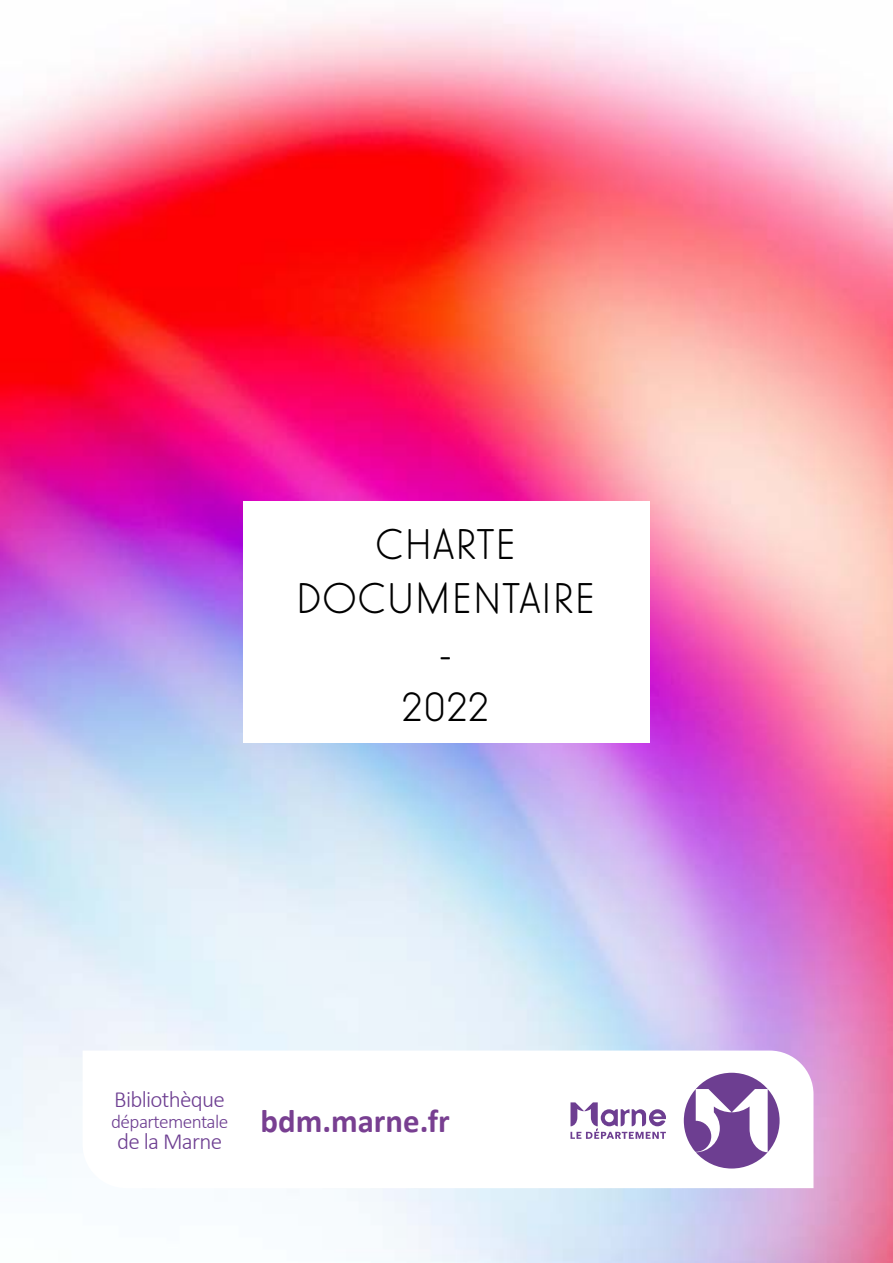
<style>
.page{position:relative;width:893px;height:1263px;background:#fff}
.page>*{position:absolute;margin:0;border:0;box-sizing:border-box;transform-origin:0 0}
.t1{font:45px/54px "Elegant Lux Mager";letter-spacing:.01em;color:#000;text-align:center}
.t2{font:700 32.85px "Calibri";color:#783f91}
.t3{font:300 23.1px "Calibri";letter-spacing:-.03em;color:#6d3e91}
.t4{font:300 19.35px "Calibri";letter-spacing:-.03em;color:#6d3e91}
</style>
<div class="page">
<img style="left:0;top:14px;width:893px;height:1249px">
<div style="left:243px;top:501px;width:407px;height:241px;background:#fff"></div>
<svg style="left:83px;top:1050px;width:730px;height:138px"></svg>
<svg style="left:684px;top:1073px;width:96px;height:95px"></svg>
<svg style="left:570px;top:1102px;width:96px;height:37px"></svg>
<p class="t1" style="left:296px;top:515px;width:301px">CHARTE<br>DOCUMENTAIRE -<br>2022</p>
<p class="t3" style="left:114px;top:1085px;width:112px">Bibliothèque</p>
<p class="t4" style="left:111px;top:1109px;width:119px">départementale</p>
<p class="t3" style="left:117px;top:1127px;width:106px">de la Marne</p>
<p class="t2" style="left:260px;top:1097px;width:191px">bdm.marne.fr</p>
</div>
